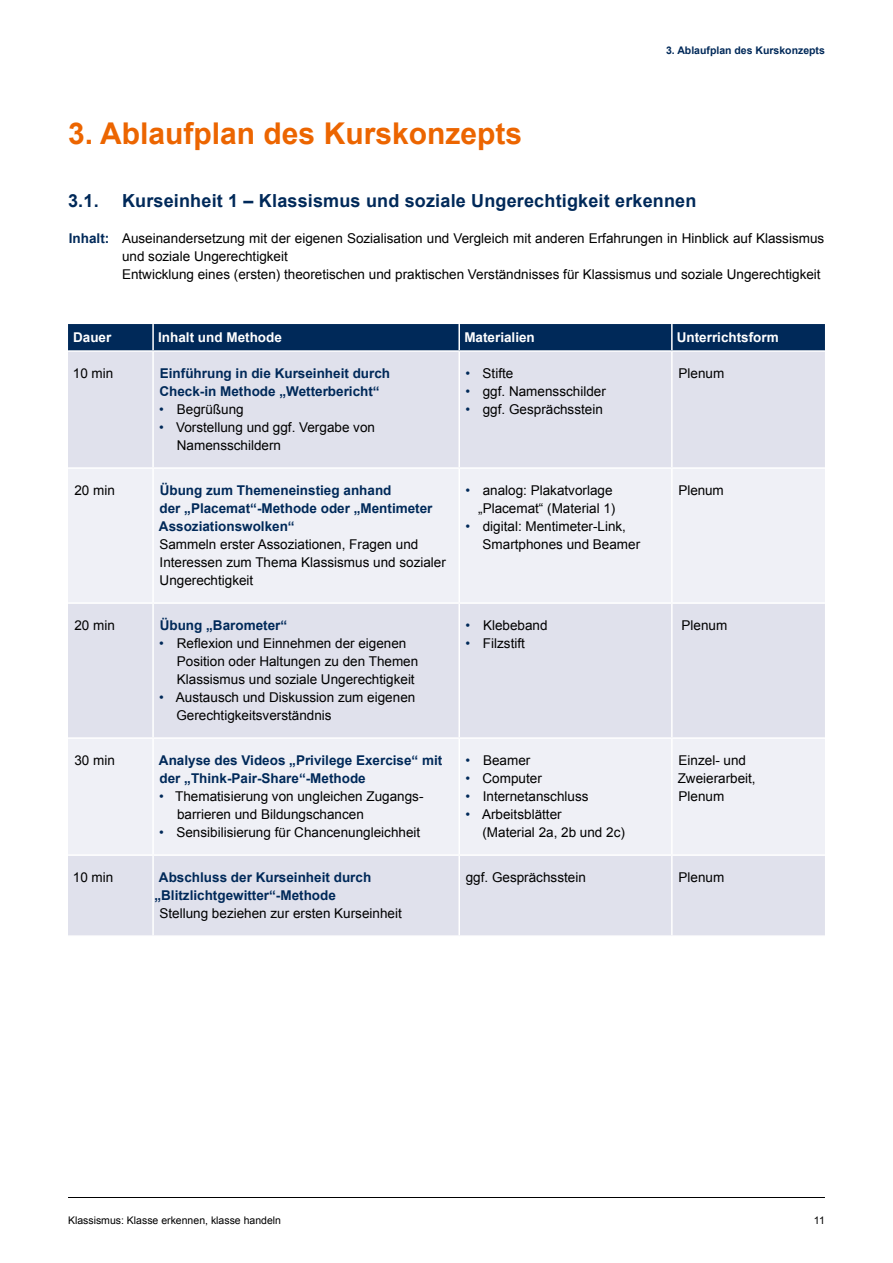
<style>
.page{position:relative;width:893px;height:1263px;background:#fff}
.page>*{position:absolute;margin:0;border:0;box-sizing:border-box;transform-origin:0 0}
.t1{font:700 30px "Arial";color:#ec6500}
.t2{font:700 18px "Arial";letter-spacing:.01em;color:#002959}
.t3{font:13.5px/18px "Arial";color:#000}
.t4{font:700 13.5px/18px "Arial";color:#002959}
.t5{font:700 13.5px "Arial";color:#fff}
.t6{font:10.5px "Arial";color:#000}
.t7{font:700 10.5px "Arial";color:#002959}
.s1{font-weight:700;color:#002959}
.s2{color:#002959}
</style>
<div class="page">
<hr style="left:68px;top:1197px;width:757px;height:1px;background:#000">
<div style="left:68px;top:324px;width:757px;height:26px;background:#002959"></div>
<div style="left:68px;top:352px;width:757px;height:583px;background:#e0e1ec"></div>
<svg style="left:68px;top:469px;width:757px;height:385px;fill:#eff0f6"></svg>
<hr style="left:152px;top:324px;width:2px;height:26px;background:#fff">
<hr style="left:458px;top:324px;width:2px;height:26px;background:#fff">
<hr style="left:671px;top:324px;width:2px;height:26px;background:#fff">
<hr style="left:152px;top:352px;width:2px;height:115px;background:#fff">
<hr style="left:458px;top:352px;width:2px;height:115px;background:#fff">
<hr style="left:671px;top:352px;width:2px;height:115px;background:#fff">
<hr style="left:152px;top:469px;width:2px;height:133px;background:#fff">
<hr style="left:458px;top:469px;width:2px;height:133px;background:#fff">
<hr style="left:671px;top:469px;width:2px;height:133px;background:#fff">
<hr style="left:68px;top:602px;width:85px;height:2px;background:#fff">
<hr style="left:153px;top:602px;width:306px;height:2px;background:#fff">
<hr style="left:152px;top:604px;width:2px;height:133px;background:#fff">
<hr style="left:459px;top:602px;width:213px;height:2px;background:#fff">
<hr style="left:458px;top:604px;width:2px;height:133px;background:#fff">
<hr style="left:672px;top:602px;width:153px;height:2px;background:#fff">
<hr style="left:671px;top:604px;width:2px;height:133px;background:#fff">
<hr style="left:68px;top:737px;width:85px;height:2px;background:#fff">
<hr style="left:153px;top:737px;width:306px;height:2px;background:#fff">
<hr style="left:152px;top:739px;width:2px;height:115px;background:#fff">
<hr style="left:459px;top:737px;width:213px;height:2px;background:#fff">
<hr style="left:458px;top:739px;width:2px;height:115px;background:#fff">
<hr style="left:672px;top:737px;width:153px;height:2px;background:#fff">
<hr style="left:671px;top:739px;width:2px;height:115px;background:#fff">
<hr style="left:68px;top:854px;width:85px;height:2px;background:#fff">
<hr style="left:153px;top:854px;width:306px;height:2px;background:#fff">
<hr style="left:152px;top:856px;width:2px;height:79px;background:#fff">
<hr style="left:459px;top:854px;width:213px;height:2px;background:#fff">
<hr style="left:458px;top:856px;width:2px;height:79px;background:#fff">
<hr style="left:672px;top:854px;width:153px;height:2px;background:#fff">
<hr style="left:671px;top:856px;width:2px;height:79px;background:#fff">
<hr style="left:68px;top:467px;width:85px;height:2px;background:#fff">
<hr style="left:153px;top:467px;width:306px;height:2px;background:#fff">
<hr style="left:459px;top:467px;width:213px;height:2px;background:#fff">
<hr style="left:672px;top:467px;width:153px;height:2px;background:#fff">
<h1 class="t1" style="left:68px;top:114px;width:455px">3. Ablaufplan des Kurskonzepts</h1>
<p class="t7" style="left:666px;top:43px;width:160px">3. Ablaufplan des Kurskonzepts</p>
<h2 class="t2" style="left:68px;top:189px;width:32px">3.1.</h2>
<h2 class="t2" style="left:122px;top:189px;width:576px">Kurseinheit 1 – Klassismus und soziale Ungerechtigkeit erkennen</h2>
<p class="t3" style="left:122px;top:229px;width:704px;text-indent:-53px"><span class="s1">Inhalt:</span> Auseinandersetzung mit der eigenen Sozialisation und Vergleich mit anderen Erfahrungen in Hinblick auf Klassismus und soziale Ungerechtigkeit<br>Entwicklung eines (ersten) theoretischen und praktischen Verständnisses für Klassismus und soziale Ungerechtigkeit</p>
<p class="t5" style="left:73px;top:328px;width:40px">Dauer</p>
<p class="t5" style="left:158px;top:328px;width:125px">Inhalt und Methode</p>
<p class="t5" style="left:464px;top:328px;width:72px">Materialien</p>
<p class="t5" style="left:677px;top:328px;width:104px">Unterrichtsform</p>
<p class="t3" style="left:73px;top:364px;width:42px">10 min</p>
<p class="t4" style="left:159px;top:365px;width:232px">Einführung in die Kurseinheit durch<br>Check-in Methode „Wetterbericht“</p>
<p class="t3" style="left:159px;top:400px;width:86px"><span class="s2">•</span> Begrüßung</p>
<p class="t3" style="left:177px;top:418px;width:200px;text-indent:-18px"><span class="s2">•</span> Vorstellung und ggf. Vergabe von<br>Namensschildern</p>
<p class="t3" style="left:465px;top:364px;width:50px"><span class="s2">•</span> Stifte</p>
<p class="t3" style="left:465px;top:382px;width:142px"><span class="s2">•</span> ggf. Namensschilder</p>
<p class="t3" style="left:465px;top:400px;width:139px"><span class="s2">•</span> ggf. Gesprächsstein</p>
<p class="t3" style="left:679px;top:364px;width:47px">Plenum</p>
<p class="t3" style="left:74px;top:481px;width:42px">20 min</p>
<p class="t4" style="left:159px;top:482px;width:275px">Übung zum Themeneinstieg anhand<br>der „Placemat“-Methode oder „Mentimeter<br>Assoziationswolken“</p>
<p class="t3" style="left:159px;top:535px;width:288px">Sammeln erster Assoziationen, Fragen und<br>Interessen zum Thema Klassismus und sozialer<br>Ungerechtigkeit</p>
<p class="t3" style="left:74px;top:616px;width:42px">20 min</p>
<p class="t4" style="left:160px;top:617px;width:129px">Übung „Barometer“</p>
<p class="t3" style="left:177px;top:634px;width:243px;text-indent:-18px"><span class="s2">•</span> Reflexion und Einnehmen der eigenen<br>Position oder Haltungen zu den Themen<br>Klassismus und soziale Ungerechtigkeit</p>
<p class="t3" style="left:176px;top:688px;width:240px;text-indent:-17px"><span class="s2">•</span> Austausch und Diskussion zum eigenen<br>Gerechtigkeitsverständnis</p>
<p class="t3" style="left:74px;top:751px;width:42px">30 min</p>
<p class="t4" style="left:159px;top:752px;width:285px">Analyse des Videos „Privilege Exercise“ mit der „Think-Pair-Share“-Methode</p>
<p class="t3" style="left:177px;top:787px;width:247px;text-indent:-18px"><span class="s2">•</span> Thematisierung von ungleichen Zugangs&shy;barrieren und Bildungschancen</p>
<p class="t3" style="left:159px;top:823px;width:263px"><span class="s2">•</span> Sensibilisierung für Chancenungleichheit</p>
<p class="t3" style="left:73px;top:868px;width:42px">10 min</p>
<p class="t4" style="left:154px;top:869px;width:218px;text-indent:4px">Abschluss der Kurseinheit durch „Blitzlichtgewitter“-Methode</p>
<p class="t3" style="left:159px;top:904px;width:244px">Stellung beziehen zur ersten Kurseinheit</p>
<p class="t3" style="left:465px;top:481px;width:152px;text-align:right"><span class="s2">•</span> analog: Plakatvorlage „Placemat“ (Material 1)</p>
<p class="t3" style="left:483px;top:517px;width:159px;text-indent:-17px"><span class="s2">•</span> digital: Mentimeter-Link,<br>Smartphones und Beamer</p>
<p class="t3" style="left:465px;top:616px;width:84px"><span class="s2">•</span> Klebeband</p>
<p class="t3" style="left:465px;top:634px;width:61px"><span class="s2">•</span> Filzstift</p>
<p class="t3" style="left:679px;top:481px;width:47px">Plenum</p>
<p class="t3" style="left:682px;top:616px;width:47px">Plenum</p>
<p class="t3" style="left:465px;top:751px;width:66px"><span class="s2">•</span> Beamer</p>
<p class="t3" style="left:465px;top:769px;width:78px"><span class="s2">•</span> Computer</p>
<p class="t3" style="left:465px;top:787px;width:125px"><span class="s2">•</span> Internetanschluss</p>
<p class="t3" style="left:482px;top:805px;width:144px;text-indent:-17px"><span class="s2">•</span> Arbeitsblätter<br>(Material 2a, 2b und 2c)</p>
<p class="t3" style="left:678px;top:751px;width:80px">Einzel- und<br>Zweierarbeit,<br>Plenum</p>
<p class="t3" style="left:466px;top:868px;width:122px">ggf. Gesprächsstein</p>
<p class="t3" style="left:679px;top:868px;width:47px">Plenum</p>
<p class="t6" style="left:68px;top:1213px;width:215px">Klassismus: Klasse erkennen, klasse handeln</p>
<p class="t6" style="left:814px;top:1213px;width:13px">11</p>
</div>
